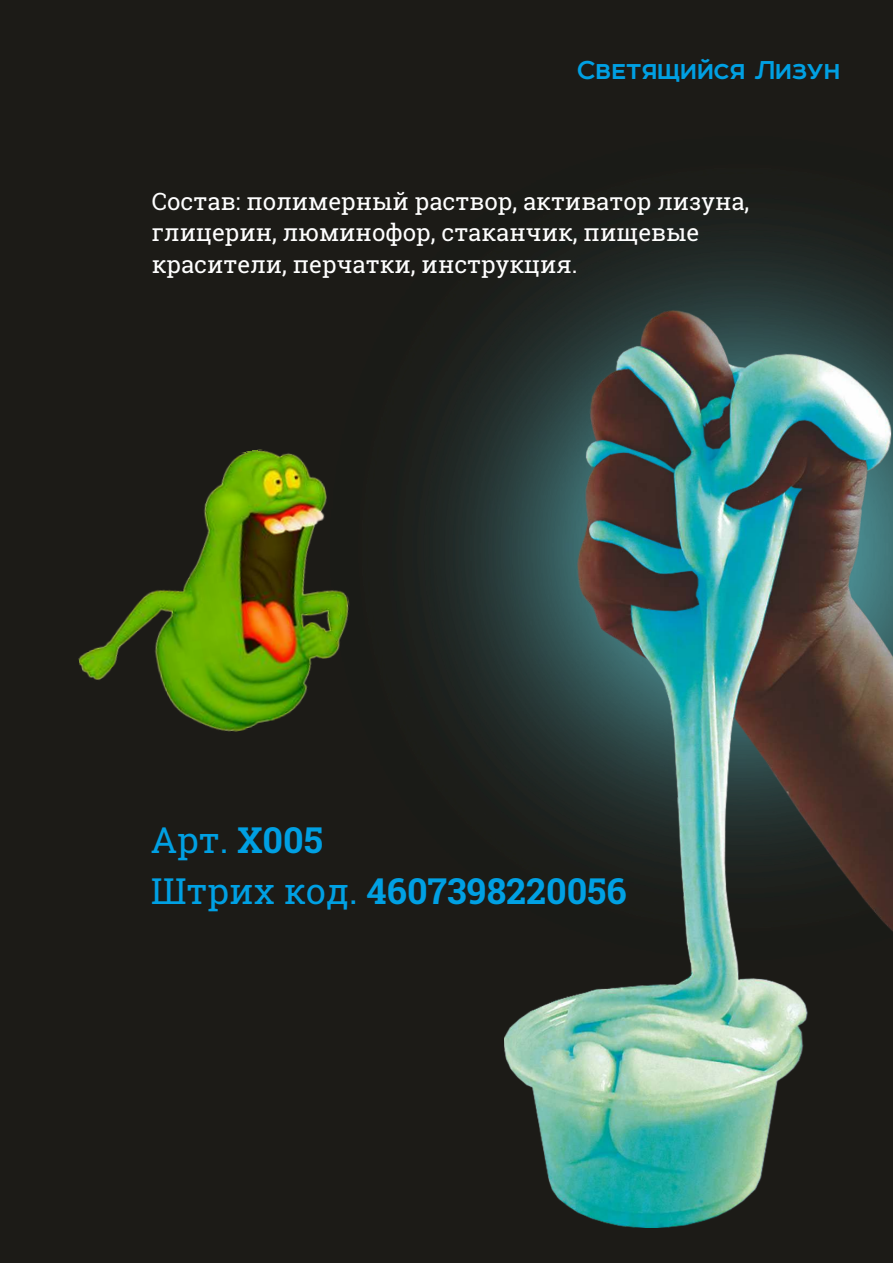
<style>
.page{position:relative;width:893px;height:1263px;background:#1c1b17}
.page>*{position:absolute;margin:0;border:0;box-sizing:border-box;transform-origin:0 0}
.t1{font:700 36px/51.4px "Roboto Slab";color:#00a0e3}
.t2{font:700 29.85px "Room";color:#00a0e3}
.t3{font:24px/31.7px "Roboto Slab";color:#fefefe}
.s1{font-weight:400}
</style>
<div class="page">
<img style="left:430px;top:236px;width:463px;height:518px">
<img style="left:504px;top:310px;width:389px;height:621px">
<img style="left:504px;top:346px;width:387px;height:881px">
<img style="left:78px;top:449px;width:272px;height:283px">
<p class="t2" style="left:577px;top:57px;width:265px">Светящийся Лизун</p>
<p class="t3" style="left:152px;top:185px;width:599px">Состав: полимерный раствор, активатор лизуна, глицерин, люминофор, стаканчик, пищевые красители, перчатки, инструкция.</p>
<h1 class="t1" style="left:151px;top:813px;width:477px"><span class="s1">Арт.</span> Х005<br><span class="s1">Штрих код.</span> 4607398220056</h1>
</div>
